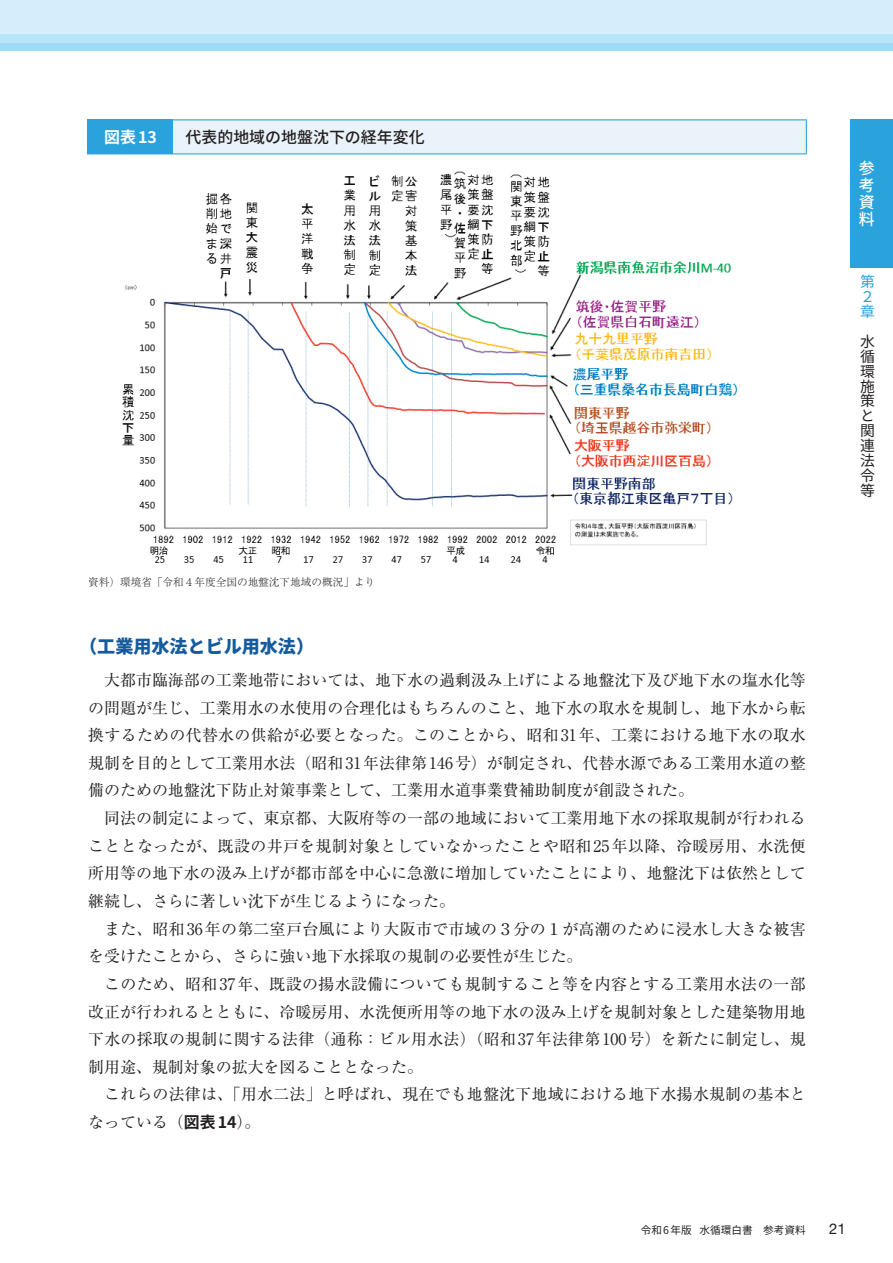
<style>
.page{position:relative;width:893px;height:1263px;background:#fff}
.page>*{position:absolute;margin:0;border:0;box-sizing:border-box;transform-origin:0 0}
.t1{font:900 18px "Noto Sans CJ Kjp";color:#145a9d}
.t2{font:15.9px/27.6px "Ryumin Pr 6 N";color:#231f20;text-align:justify}
.t3{font:15.9px/27.6px "Ryumin Pr 6 N";letter-spacing:.02em;color:#231f20}
.t4{font:500 15.9px "Noto Sans CJ Kjp";color:#231f20}
.t5{font:700 15.9px "Noto Sans CJ Kjp";color:#fff}
.t6{font:500 15.9px/16.8px "Noto Sans CJ Kjp";color:#fff;text-align:justify}
.t7{font:14.85px/14.9px "Noto Sans CJ Kjp";color:#231f20}
.t8{font:14.85px/14.9px "Noto Sans CJ Kjp";color:#2aa2db}
.t9{font:14.85px "Helvetica Neue";color:#231f20}
.t10{font:300 10.65px "Ryumin Pr 6 N";color:#231f20}
.t11{font:10.65px "Noto Sans CJ Kjp";color:#231f20}
.s1{font-family:"Noto Sans CJ Kjp";font-weight:700}
</style>
<div class="page">
<div style="left:0;top:0;width:893px;height:51px;background:#9cdcf8"></div>
<div style="left:0;top:0;width:893px;height:43px;background:#b9e5fa"></div>
<div style="left:0;top:0;width:893px;height:34px;background:#d4effb"></div>
<div style="left:88px;top:120px;width:85px;height:34px;background:#2aa2db"></div>
<div style="left:173px;top:120px;width:633px;height:34px;background:#eaf3fa"></div>
<hr style="left:87px;top:120px;width:1px;height:33px;background:#2aa2db">
<hr style="left:87px;top:119px;width:86px;height:1px;background:#2aa2db">
<hr style="left:87px;top:153px;width:86px;height:1px;background:#2aa2db">
<hr style="left:173px;top:119px;width:634px;height:1px;background:#2aa2db">
<hr style="left:806px;top:120px;width:1px;height:33px;background:#2aa2db">
<hr style="left:173px;top:153px;width:634px;height:1px;background:#2aa2db">
<img style="left:122px;top:171px;width:615px;height:392px">
<div style="left:850px;top:119px;width:43px;height:149px;background:#2aa2db"></div>
<p class="t5" style="left:104px;top:128px;width:54px">図表 13</p>
<p class="t4" style="left:185px;top:128px;width:241px">代表的地域の地盤沈下の経年変化</p>
<p class="t10" style="left:88px;top:573px;width:289px">資料）環境省「令和４年度全国の地盤沈下地域の概況」より</p>
<p class="t1" style="left:79px;top:636px;width:236px">（工業用水法とビル用水法）</p>
<p class="t2" style="left:88px;top:665px;width:719px;text-indent:16px">大都市臨海部の工業地帯においては、地下水の過剰汲み上げによる地盤沈下及び地下水の塩水化等の問題が生じ、工業用水の水使用の合理化はもちろんのこと、地下水の取水を規制し、地下水から転換するための代替水の供給が必要となった。このことから、昭和31年、工業における地下水の取水規制を目的として工業用水法（昭和31年法律第146号）が制定され、代替水源である工業用水道の整備のための地盤沈下防止対策事業として、工業用水道事業費補助制度が創設された。</p>
<p class="t2" style="left:88px;top:803px;width:719px;text-indent:16px">同法の制定によって、東京都、大阪府等の一部の地域において工業用地下水の採取規制が行われることとなったが、既設の井戸を規制対象としていなかったことや昭和25年以降、冷暖房用、水洗便所用等の地下水の汲み上げが都市部を中心に急激に増加していたことにより、地盤沈下は依然として継続し、さらに著しい沈下が生じるようになった。</p>
<p class="t3" style="left:88px;top:914px;width:719px;text-indent:16px">また、昭和36年の第二室戸台風により大阪市で市域の３分の１ が高潮のために浸水し大きな被害を受けたことから、さらに強い地下水採取の規制の必要性が生じた。</p>
<p class="t2" style="left:88px;top:969px;width:719px;text-indent:16px">このため、昭和37年、既設の揚水設備についても規制すること等を内容とする工業用水法の一部改正が行われるとともに、冷暖房用、水洗便所用等の地下水の汲み上げを規制対象とした建築物用地下水の採取の規制に関する法律（通称：ビル用水法）（昭和37年法律第100号）を新たに制定し、規制用途、規制対象の拡大を図ることとなった。</p>
<p class="t2" style="left:88px;top:1080px;width:719px;text-indent:16px">これらの法律は、「用水二法」と呼ばれ、現在でも地盤沈下地域における地下水揚水規制の基本となっている（<span class="s1">図表 14</span>）。</p>
<p class="t6" style="left:859px;top:161px;width:17px">参考資料</p>
<p class="t8" style="left:860px;top:275px;width:16px">第<br>２章</p>
<p class="t7" style="left:860px;top:334px;width:16px">水循環施策と関連法令等</p>
<p class="t11" style="left:641px;top:1224px;width:167px">令和 6 年版 水循環白書　参考資料</p>
<p class="t9" style="left:829px;top:1218px;width:18px">21</p>
</div>
